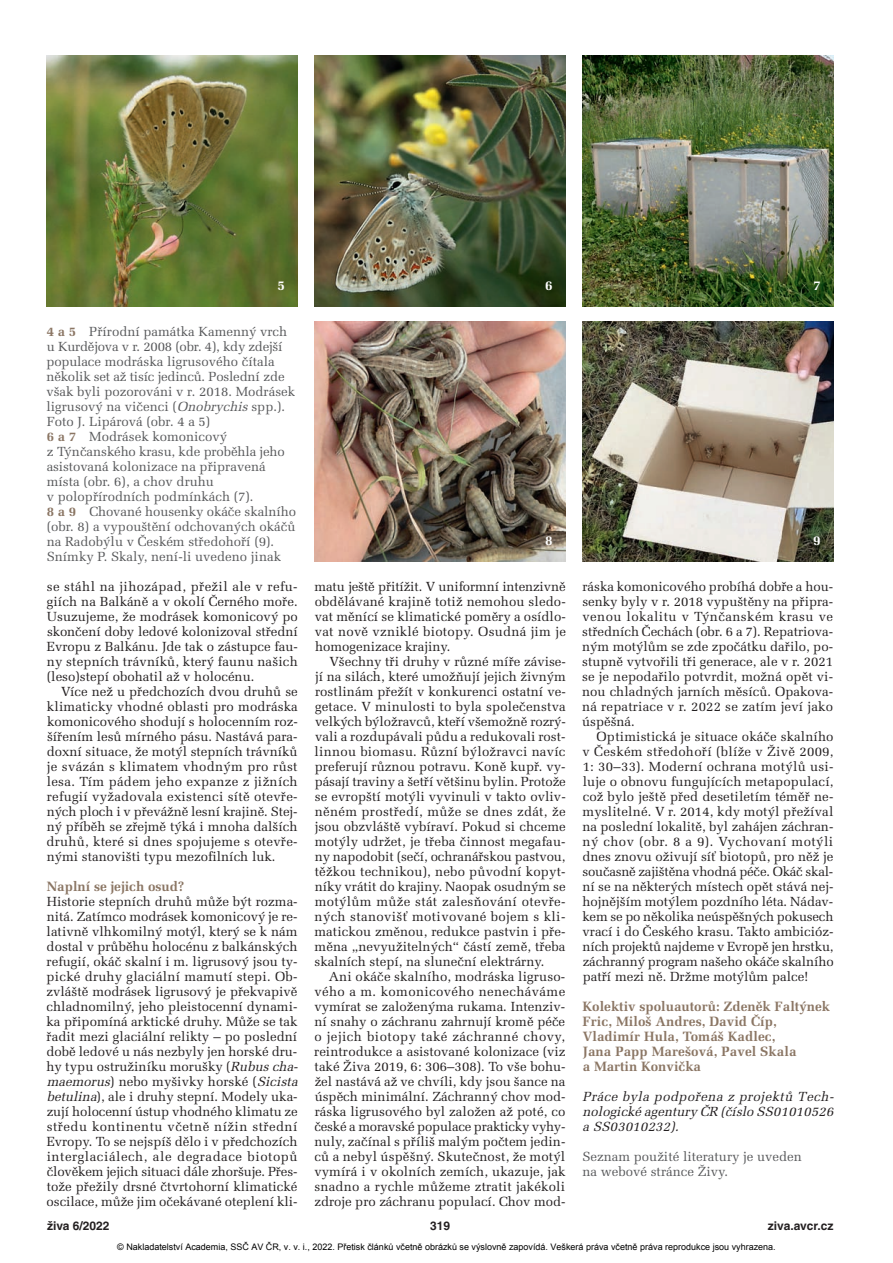
<style>
.page{position:relative;width:893px;height:1263px;background:#fff}
.page>*{position:absolute;margin:0;border:0;box-sizing:border-box;transform-origin:0 0}
.t1{font:700 13.5px/15px "Melior CE";letter-spacing:.005em;color:#8b7664}
.t2{font:700 13.5px "Melior CE";color:#fff}
.t3{font:13.2px/15px "Melior CE";color:#231f20;text-align:justify}
.t4{font:13.2px/15px "Melior CE";color:#57585a}
.t5{font:italic 13.2px/15px "Melior CE";letter-spacing:.015em;color:#231f20;text-align:justify}
.t6{font:700 12px "Helvetica CE";color:#231f20}
.t7{font:9px "Arial";color:#000}
.s1{font-weight:700;color:#8b7664}
.s2{font-style:italic}
</style>
<div class="page">
<img style="left:315px;top:55px;width:251px;height:251px">
<img style="left:47px;top:55px;width:251px;height:251px">
<img style="left:315px;top:322px;width:251px;height:239px">
<img style="left:583px;top:322px;width:250px;height:239px">
<img style="left:583px;top:55px;width:250px;height:251px">
<p class="t2" style="left:277px;top:281px;width:9px">5</p>
<p class="t2" style="left:545px;top:281px;width:9px">6</p>
<p class="t2" style="left:813px;top:281px;width:9px">7</p>
<p class="t4" style="left:46px;top:326px;width:251px"><span class="s1">4 a 5</span> Přírodní památka Kamenný vrch u Kurdějova v r. 2008 (obr. 4), kdy zdejší populace modráska ligrusového čítala několik set až tisíc jedinců. Poslední zde však byli pozorováni v r. 2018. Modrásek ligrusový na vičenci (<span class="s2">Onobrychis</span> spp.).<br>Foto J. Lipárová (obr. 4 a 5)<br><span class="s1">6 a 7</span> Modrásek komonicový<br>z Týnčanského krasu, kde proběhla jeho asistovaná kolonizace na připravená místa (obr. 6), a chov druhu<br>v polopřírodních podmínkách (7).<br><span class="s1">8 a 9</span> Chované housenky okáče skalního (obr. 8) a vypouštění odchovaných okáčů na Radobýlu v Českém středohoří (9).<br>Snímky P. Skaly, není-li uvedeno jinak</p>
<p class="t3" style="left:47px;top:581px;width:253px">se stáhl na jihozápad, přežil ale v refu - giích na Balkáně a v okolí Černého moře.<br>Usuzujeme, že modrásek komonicový po skončení doby ledové kolonizoval střední Evropu z Balkánu. Jde tak o zástupce fau&shy;ny stepních trávníků, který faunu našich (leso)stepí obohatil až v holocénu.</p>
<p class="t3" style="left:47px;top:686px;width:253px;text-indent:15px">Více než u předchozích dvou druhů se klimaticky vhodné oblasti pro modráska komonicového shodují s holocenním roz&shy;šířením lesů mírného pásu. Nastává para&shy;doxní situace, že motýl stepních trávníků je svázán s klimatem vhodným pro růst lesa. Tím pádem jeho expanze z jižních refugií vyžadovala existenci sítě otevře&shy;ných ploch i v převážně lesní krajině. Stej&shy;ný příběh se zřejmě týká i mnoha dalších druhů, které si dnes spojujeme s otevře&shy;nými stanovišti typu mezofilních luk.</p>
<p class="t1" style="left:47px;top:881px;width:139px">Naplní se jejich osud?</p>
<p class="t3" style="left:46px;top:896px;width:255px;text-align:left">Historie stepních druhů může být rozma&shy;nitá. Zatímco modrásek komonicový je re - lativně vlhkomilný motýl, který se k nám dostal v průběhu holocénu z balkánských refugií, okáč skalní i m. ligrusový jsou ty - pické druhy glaciální mamutí stepi. Ob - zvláště modrásek ligrusový je překvapivě chladnomilný, jeho pleistocenní dynami&shy;ka připomíná arktické druhy. Může se tak řadit mezi glaciální relikty – po poslední době ledové u nás nezbyly jen horské dru&shy;hy typu ostružiníku morušky (<span class="s2">Rubus cha&shy;maemorus</span>) nebo myšivky horské (<span class="s2">Sicista betulina</span>), ale i druhy stepní. Modely uka&shy;zují holocenní ústup vhodného klimatu ze středu kontinentu včetně nížin střední Evropy. To se nejspíš dělo i v předchozích interglaciálech, ale degradace biotopů člověkem jejich situaci dále zhoršuje. Přes - tože přežily drsné čtvrtohorní klimatické oscilace, může jim očekávané oteplení kli-</p>
<p class="t2" style="left:545px;top:536px;width:9px">8</p>
<p class="t2" style="left:813px;top:536px;width:9px">9</p>
<p class="t3" style="left:314px;top:581px;width:253px">matu ještě přitížit. V uniformní intenzivně obdělávané krajině totiž nemohou sledo&shy;vat měnící se klimatické poměry a osídlo&shy;vat nově vzniklé biotopy. Osudná jim je homogenizace krajiny.</p>
<p class="t3" style="left:314px;top:656px;width:253px;text-indent:15px">Všechny tři druhy v různé míře závise&shy;jí na silách, které umožňují jejich živným rostlinám přežít v konkurenci ostatní ve - getace. V minulosti to byla společenstva velkých býložravců, kteří všemožně rozrý - vali a rozdupávali půdu a redukovali rost&shy;linnou biomasu. Různí býložravci navíc preferují různou potravu. Koně kupř. vy - pásají traviny a šetří většinu bylin. Protože se evropští motýli vyvinuli v takto ovliv&shy;něném prostředí, může se dnes zdát, že jsou obzvláště vybíraví. Pokud si chceme motýly udržet, je třeba činnost megafau&shy;ny napodobit (sečí, ochranářskou pastvou, těžkou technikou), nebo původní kopyt&shy;níky vrátit do krajiny. Naopak osudným se motýlům může stát zalesňování otevře&shy;ných stanovišť motivované bojem s kli&shy;matickou změnou, redukce pastvin i pře&shy;měna „nevyužitelných“ částí země, třeba skalních stepí, na sluneční elektrárny.</p>
<p class="t3" style="left:314px;top:971px;width:253px;text-indent:15px">Ani okáče skalního, modráska ligruso&shy;vého a m. komonicového nenecháváme vymírat se založenýma rukama. Intenziv&shy;ní snahy o záchranu zahrnují kromě péče o jejich biotopy také záchranné chovy, reintrodukce a asistované kolonizace (viz také Živa 2019, 6: 306–308). To vše bohu&shy;žel nastává až ve chvíli, kdy jsou šance na úspěch minimální. Záchranný chov mod&shy;ráska ligrusového byl založen až poté, co české a moravské populace prakticky vyhy&shy;nuly, začínal s příliš malým počtem jedin&shy;ců a nebyl úspěšný. Skutečnost, že motýl vymírá i v okolních zemích, ukazuje, jak snadno a rychle můžeme ztratit jakékoli zdroje pro záchranu populací. Chov mod-</p>
<p class="t3" style="left:582px;top:581px;width:253px">ráska komonicového probíhá dobře a hou&shy;senky byly v r. 2018 vypuštěny na připra&shy;venou lokalitu v Týnčanském krasu ve středních Čechách (obr. 6 a 7). Repatriova - ným motýlům se zde zpočátku dařilo, po - stupně vytvořili tři generace, ale v r. 2021 se je nepodařilo potvrdit, možná opět vi - nou chladných jarních měsíců. Opakova&shy;ná repatriace v r. 2022 se zatím jeví jako úspěšná.</p>
<p class="t3" style="left:582px;top:731px;width:253px;text-indent:14px">Optimistická je situace okáče skalního v Českém středohoří (blíže v Živě 2009, 1: 30–33). Moderní ochrana motýlů usi&shy;luje o obnovu fungujících metapopulací, což bylo ještě před desetiletím téměř ne - myslitelné. V r. 2014, kdy motýl přežíval na poslední lokalitě, byl zahájen záchran&shy;ný chov (obr. 8 a 9). Vychovaní motýli dnes znovu oživují síť biotopů, pro něž je současně zajištěna vhodná péče. Okáč skal&shy;ní se na některých místech opět stává nej&shy;hojnějším motýlem pozdního léta. Nádav&shy;kem se po několika neúspěšných pokusech vrací i do Českého krasu. Takto ambicióz&shy;ních projektů najdeme v Evropě jen hrstku, záchranný program našeho okáče skalního patří mezi ně. Držme motýlům palce!</p>
<p class="t1" style="left:583px;top:1001px;width:249px">Kolektiv spoluautorů: Zdeněk Faltýnek<br>Fric, Miloš Andres, David Číp,<br>Vladimír Hula, Tomáš Kadlec,<br>Jana Papp Marešová, Pavel Skala<br>a Martin Konvička</p>
<p class="t5" style="left:583px;top:1091px;width:255px">Práce byla podpořena z projektů Tech&shy;nologické agentury ČR (číslo SS01010526 a SS03010232).</p>
<p class="t4" style="left:583px;top:1151px;width:221px">Seznam použité literatury je uveden na webové stránce Živy.</p>
<p class="t6" style="left:47px;top:1221px;width:64px">živa 6/2022</p>
<p class="t6" style="left:430px;top:1221px;width:22px">319</p>
<p class="t6" style="left:768px;top:1221px;width:67px">ziva.avcr.cz</p>
<p class="t7" style="left:117px;top:1241px;width:660px">© Nakladatelství Academia, SSČ AV ČR, v. v. i., 2022. Přetisk článků včetně obrázků se výslovně zapovídá. Veškerá práva včetně práva reprodukce jsou vyhrazena.</p>
</div>
